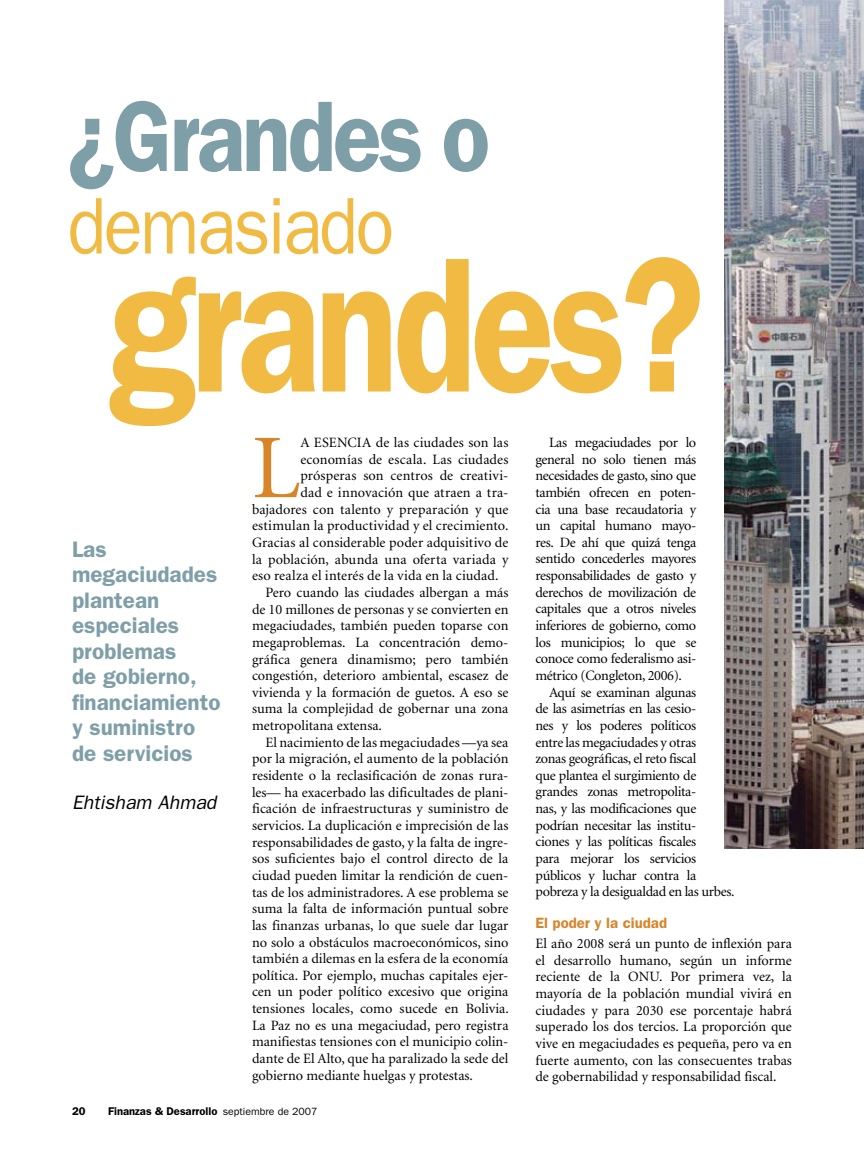
<style>
.page{position:relative;width:864px;height:1161px;background:#fff}
.page>*{position:absolute;margin:0;border:0;box-sizing:border-box;transform-origin:0 0}
.t1{font:600 193.2px "Franklin Gothic";color:#f1bb43;scale:.8 1}
.t2{font:600 100.8px "Franklin Gothic";color:#7f9fa8;scale:.89 1}
.t3{font:91.05px "Minion";color:#d8852a}
.t4{font:80.7px "Franklin Gothic";letter-spacing:-.035em;color:#f1bb43;scale:.89 1}
.t5{font:600 22.5px/25.5px "Franklin Gothic";color:#7f9fa8}
.t6{font:italic 19.5px "Franklin Gothic";color:#000}
.t7{font:600 15px "Franklin Gothic";color:#d8852a}
.t8{font:14.25px/16.6px "Minion";color:#000;text-align:justify}
.t9{font:14.25px/16.6px "Minion";letter-spacing:-.025em;color:#000}
.t10{font:600 11.25px "Franklin Gothic";color:#000}
.s1{font-weight:400;font-size:10.5px}
</style>
<div class="page">
<img style="left:725px;top:0;width:139px;height:848px">
<h2 class="t2" style="left:68px;top:77px;width:476px">¿Grandes o</h2>
<h3 class="t4" style="left:68px;top:180px;width:369px">demasiado</h3>
<h1 class="t1" style="left:109px;top:211px;width:746px">grandes?</h1>
<h3 class="t5" style="left:72px;top:536px;width:150px">Las megaciudades plantean especiales problemas<br>de gobierno, financiamiento y suministro de servicios</h3>
<h3 class="t6" style="left:72px;top:791px;width:146px">Ehtisham Ahmad</h3>
<h3 class="t3" style="left:252px;top:423px;width:50px">L</h3>
<p class="t8" style="left:300px;top:435px;width:23px">a esencia</p>
<p class="t8" style="left:376px;top:435px;width:134px">de las ciudades son las</p>
<p class="t8" style="left:300px;top:452px;width:210px">economías de escala. Las ciudades</p>
<p class="t8" style="left:300px;top:468px;width:210px">prósperas son centros de creativi-</p>
<p class="t8" style="left:300px;top:485px;width:210px">dad e innovación que atraen a tra-</p>
<p class="t8" style="left:252px;top:501px;width:258px">bajadores con talento y preparación y que</p>
<p class="t8" style="left:252px;top:518px;width:258px">estimulan la productividad y el crecimiento.</p>
<p class="t8" style="left:252px;top:535px;width:258px">Gracias al considerable poder adquisitivo de</p>
<p class="t8" style="left:252px;top:551px;width:258px">la población, abunda una oferta variada y</p>
<p class="t8" style="left:252px;top:568px;width:248px">eso realza el interés de la vida en la ciudad.</p>
<p class="t8" style="left:266px;top:585px;width:245px">Pero cuando las ciudades albergan a más</p>
<p class="t8" style="left:252px;top:601px;width:258px">de 10 millones de personas y se convierten en</p>
<p class="t8" style="left:252px;top:618px;width:258px">megaciudades, también pueden toparse con</p>
<p class="t8" style="left:252px;top:635px;width:258px">megaproblemas. La concentración demo-</p>
<p class="t8" style="left:252px;top:651px;width:258px">gráfica genera dinamismo; pero también</p>
<p class="t8" style="left:252px;top:668px;width:258px">congestión, deterioro ambiental, escasez de</p>
<p class="t8" style="left:252px;top:685px;width:258px">vivienda y la formación de guetos. A eso se</p>
<p class="t8" style="left:252px;top:701px;width:258px">suma la complejidad de gobernar una zona</p>
<p class="t8" style="left:252px;top:718px;width:132px">metropolitana extensa.</p>
<p class="t8" style="left:266px;top:734px;width:244px">El nacimiento de las megaciudades —ya sea</p>
<p class="t8" style="left:252px;top:751px;width:258px">por la migración, el aumento de la población</p>
<p class="t8" style="left:252px;top:768px;width:258px">residente o la reclasificación de zonas rura-</p>
<p class="t8" style="left:252px;top:784px;width:258px">les— ha exacerbado las dificultades de plani-</p>
<p class="t8" style="left:252px;top:801px;width:258px">ficación de infraestructuras y suministro de</p>
<p class="t8" style="left:252px;top:818px;width:258px">servicios. La duplicación e imprecisión de las</p>
<p class="t8" style="left:252px;top:834px;width:258px">responsabilidades de gasto, y la falta de ingre-</p>
<p class="t8" style="left:252px;top:851px;width:258px">sos suficientes bajo el control directo de la</p>
<p class="t8" style="left:252px;top:868px;width:258px">ciudad pueden limitar la rendición de cuen-</p>
<p class="t8" style="left:252px;top:884px;width:258px">tas de los administradores. A ese problema se</p>
<p class="t8" style="left:252px;top:901px;width:258px">suma la falta de información puntual sobre</p>
<p class="t8" style="left:252px;top:918px;width:258px">las finanzas urbanas, lo que suele dar lugar</p>
<p class="t8" style="left:252px;top:934px;width:258px">no solo a obstáculos macroeconómicos, sino</p>
<p class="t8" style="left:252px;top:951px;width:258px">también a dilemas en la esfera de la economía</p>
<p class="t8" style="left:252px;top:967px;width:258px">política. Por ejemplo, muchas capitales ejer-</p>
<p class="t8" style="left:252px;top:984px;width:258px">cen un poder político excesivo que origina</p>
<p class="t8" style="left:252px;top:1001px;width:258px">tensiones locales, como sucede en Bolivia.</p>
<p class="t8" style="left:252px;top:1017px;width:258px">La Paz no es una megaciudad, pero registra</p>
<p class="t8" style="left:252px;top:1034px;width:258px">manifiestas tensiones con el municipio colin-</p>
<p class="t8" style="left:252px;top:1051px;width:258px">dante de El Alto, que ha paralizado la sede del</p>
<p class="t8" style="left:252px;top:1067px;width:223px">gobierno mediante huelgas y protestas.</p>
<p class="t10" style="left:72px;top:1105px;width:15px">20</p>
<p class="t10" style="left:108px;top:1105px;width:211px">Finanzas &amp; Desarrollo <span class="s1">septiembre de 2007</span></p>
<p class="t8" style="left:536px;top:435px;width:162px;text-indent:13px">Las megaciudades por lo general no solo tienen más necesidades de gasto, sino que también ofrecen en poten&shy;cia una base recaudatoria y un capital humano mayo&shy;res. De ahí que quizá tenga sentido concederles mayores responsabilidades de gasto y derechos de movilización de capitales que a otros niveles inferiores de gobierno, como los municipios; lo que se conoce como federalismo asi&shy;métrico (Congleton, 2006).</p>
<p class="t9" style="left:536px;top:684px;width:201px;text-indent:13px">Aquí se examinan algunas<br>de las asimetrías en las cesio-<br>nes y los poderes políticos<br>entre las megaciudades y otras<br>zonas geográficas, el reto fiscal<br>que plantea el surgimiento de grandes zonas metropolita-<br>nas, y las modificaciones que podrían necesitar las institu-<br>ciones y las políticas fiscales<br>para mejorar los servicios públicos y luchar contra la pobreza y la desigualdad en las urbes.</p>
<p class="t7" style="left:536px;top:914px;width:133px">El poder y la ciudad</p>
<p class="t8" style="left:536px;top:936px;width:258px">El año 2008 será un punto de inflexión para el desarrollo humano, según un informe reciente de la ONU. Por primera vez, la mayoría de la población mundial vivirá en ciudades y para 2030 ese porcentaje habrá superado los dos tercios. La proporción que vive en megaciudades es pequeña, pero va en fuerte aumento, con las consecuentes trabas de gobernabilidad y responsabilidad fiscal.</p>
</div>
